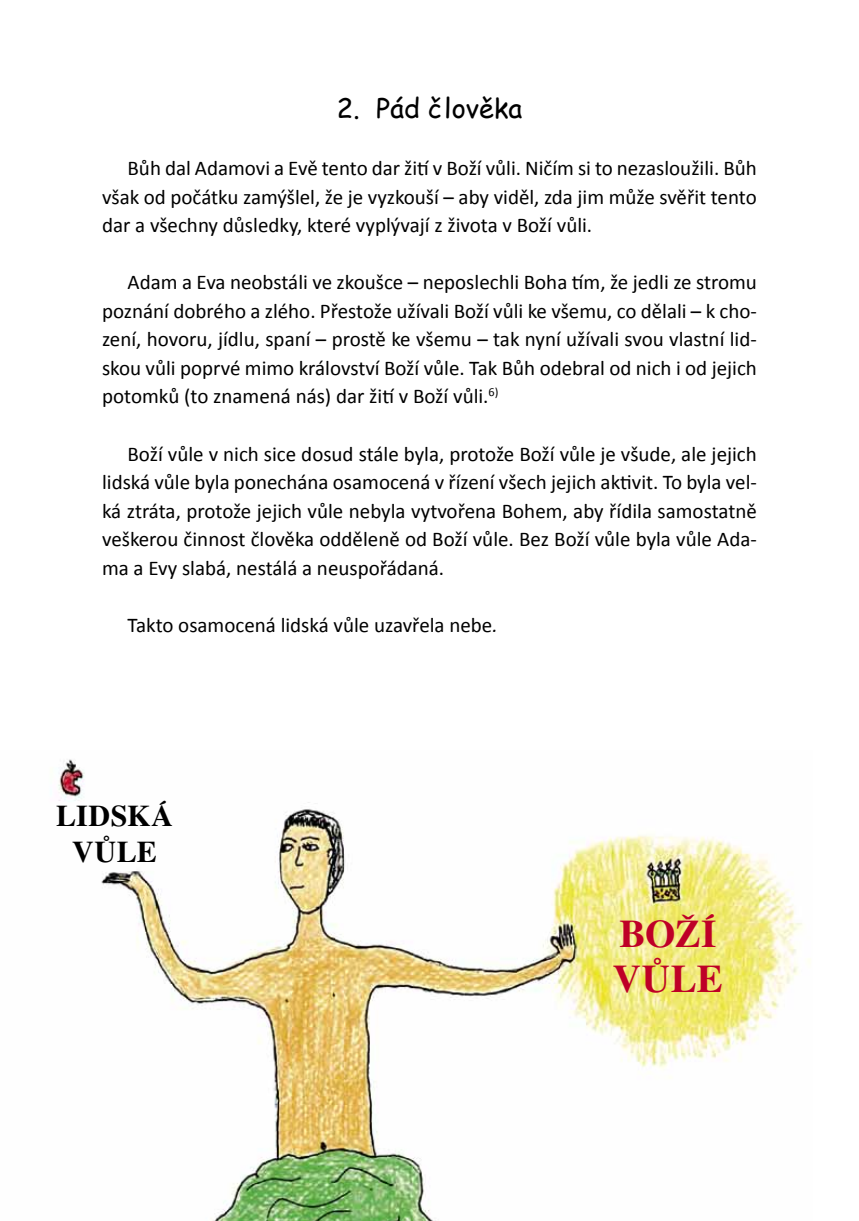
<style>
.page{position:relative;width:859px;height:1221px;background:#fff}
.page>*{position:absolute;margin:0;border:0;box-sizing:border-box;transform-origin:0 0}
.t1{font:700 39px/45px "Times CE";color:#be0027}
.t2{font:700 30px/36px "Times CE";letter-spacing:.02em;color:#000;text-align:center}
.t3{font:27px "Comic Sans MS";color:#000}
.t4{font:21px/28.5px "Calibri";color:#000;text-align:justify}
.s1{font-style:italic}
</style>
<div class="page">
<img style="left:58px;top:759px;width:753px;height:461px">
<p class="t3" style="left:337px;top:88px;width:187px">2. Pád člověka</p>
<p class="t4" style="left:102px;top:154px;width:656px;text-indent:25px">Bůh dal Adamovi a Evě tento dar žití v Boží vůli. Ničím si to nezasloužili. Bůh však od počátku zamýšlel, že je vyzkouší – aby viděl, zda jim může svěřit tento dar a všechny důsledky, které vyplývají z života v Boží vůli.</p>
<p class="t4" style="left:102px;top:268px;width:656px;text-indent:26px">Adam a Eva neobstáli ve zkoušce – neposlechli Boha tím, že jedli ze stromu poznání dobrého a zlého. Přestože užívali Boží vůli ke všemu, co dělali – k cho&shy;zení, hovoru, jídlu, spaní – prostě ke všemu – tak nyní užívali svou vlastní lid&shy;skou vůli poprvé mimo království Boží vůle. Tak Bůh odebral od nich i od jejich potomků (to znamená nás) dar žití v Boží vůli.<sup>6)</sup></p>
<p class="t4" style="left:102px;top:439px;width:656px;text-indent:26px">Boží vůle v nich sice dosud stále byla, protože Boží vůle je všude, ale jejich lidská vůle byla ponechána osamocená v řízení všech jejich aktivit. To byla vel&shy;ká ztráta, protože jejich vůle nebyla vytvořena Bohem, aby řídila samostatně veškerou činnost člověka odděleně od Boží vůle. Bez Boží vůle byla vůle Ada&shy;ma a Evy slabá, nestálá a neuspořádaná.</p>
<p class="t4" style="left:128px;top:610px;width:372px">Takto osamocená lidská vůle uzavřela nebe<span class="s1">.</span></p>
<h2 class="t2" style="left:56px;top:797px;width:118px">LIDSKÁ<br>VŮLE</h2>
<h1 class="t1" style="left:613px;top:910px;width:112px">BOŽÍ<br>VŮLE</h1>
</div>
